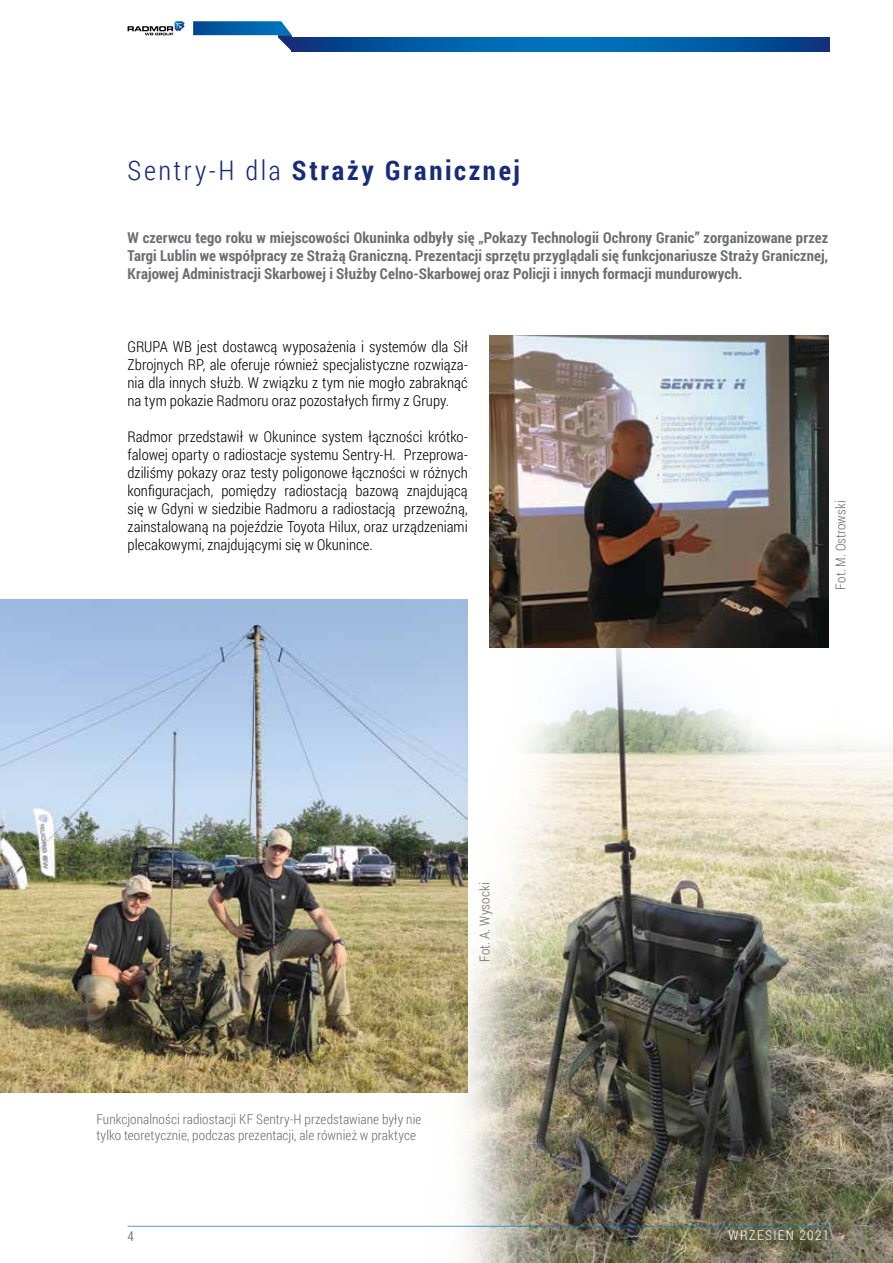
<style>
.page{position:relative;width:893px;height:1263px;background:#fff}
.page>*{position:absolute;margin:0;border:0;box-sizing:border-box;transform-origin:0 0}
.t1{font:700 27px "Roboto Condensed";letter-spacing:.095em;color:#172c78}
.t2{font:300 15px/18px "Roboto Condensed";color:#000;text-align:justify}
.t3{font:700 15px/18px "Roboto Condensed";letter-spacing:.005em;color:#6d6e71;text-align:justify}
.t4{font:300 13.5px/16.2px "Roboto Condensed";letter-spacing:.005em;color:#6d6e71}
.t5{font:300 13.5px "Roboto Condensed";letter-spacing:.105em;color:#fff}
.t6{font:300 13.5px "Roboto Condensed";color:#58595b}
.s1{font-weight:300}
</style>
<div class="page">
<img style="left:420px;top:591px;width:473px;height:672px">
<img style="left:0;top:600px;width:468px;height:492px">
<img style="left:489px;top:336px;width:339px;height:311px">
<hr style="left:128px;top:1226px;width:701px;height:1px;background:#0072bc">
<svg style="left:128px;top:21px;width:57px;height:14px"></svg>
<svg style="left:193px;top:21px;width:99px;height:30px"></svg>
<svg style="left:292px;top:37px;width:537px;height:14px;background:#0159a2"></svg>
<h1 class="t1" style="left:128px;top:152px;width:394px"><span class="s1">Sentry-H dla</span> Straży Granicznej</h1>
<p class="t3" style="left:128px;top:228px;width:702px">W czerwcu tego roku w miejscowości Okuninka odbyły się „Pokazy Technologii Ochrony Granic” zorganizowane przez Targi Lublin we współpracy ze Strażą Graniczną. Prezentacji sprzętu przyglądali się funkcjonariusze Straży Granicznej, Krajowej Administracji Skarbowej i Służby Celno-Skarbowej oraz Policji i innych formacji mundurowych.</p>
<p class="t2" style="left:128px;top:337px;width:342px">GRUPA WB jest dostawcą wyposażenia i systemów dla Sił Zbrojnych RP, ale oferuje również specjalistyczne rozwiąza&shy;nia dla innych służb. W związku z tym nie mogło zabraknąć na tym pokazie Radmoru oraz pozostałych firmy z Grupy.</p>
<p class="t2" style="left:128px;top:427px;width:342px">Radmor przedstawił w Okunince system łączności krótko&shy;falowej oparty o radiostacje systemu Sentry-H. Przeprowa&shy;dziliśmy pokazy oraz testy poligonowe łączności w różnych konfiguracjach, pomiędzy radiostacją bazową znajdującą się w Gdyni w siedzibie Radmoru a radiostacją przewoźną, zainstalowaną na pojeździe Toyota Hilux, oraz urządzeniami plecakowymi, znajdującymi się w Okunince.</p>
<p class="t4" style="left:832px;top:589px;width:90px;rotate:-90deg">Fot. M. Ostrowski</p>
<p class="t4" style="left:476px;top:962px;width:81px;rotate:-90deg">Fot. A. Wysocki</p>
<p class="t4" style="left:96px;top:1110px;width:327px">Funkcjonalności radiostacji KF Sentry-H przedstawiane były nie tylko teoretycznie, podczas prezentacji, ale również w praktyce</p>
<p class="t6" style="left:128px;top:1226px;width:8px">4</p>
<p class="t5" style="left:728px;top:1226px;width:102px">WRZESIEŃ 2021</p>
</div>
